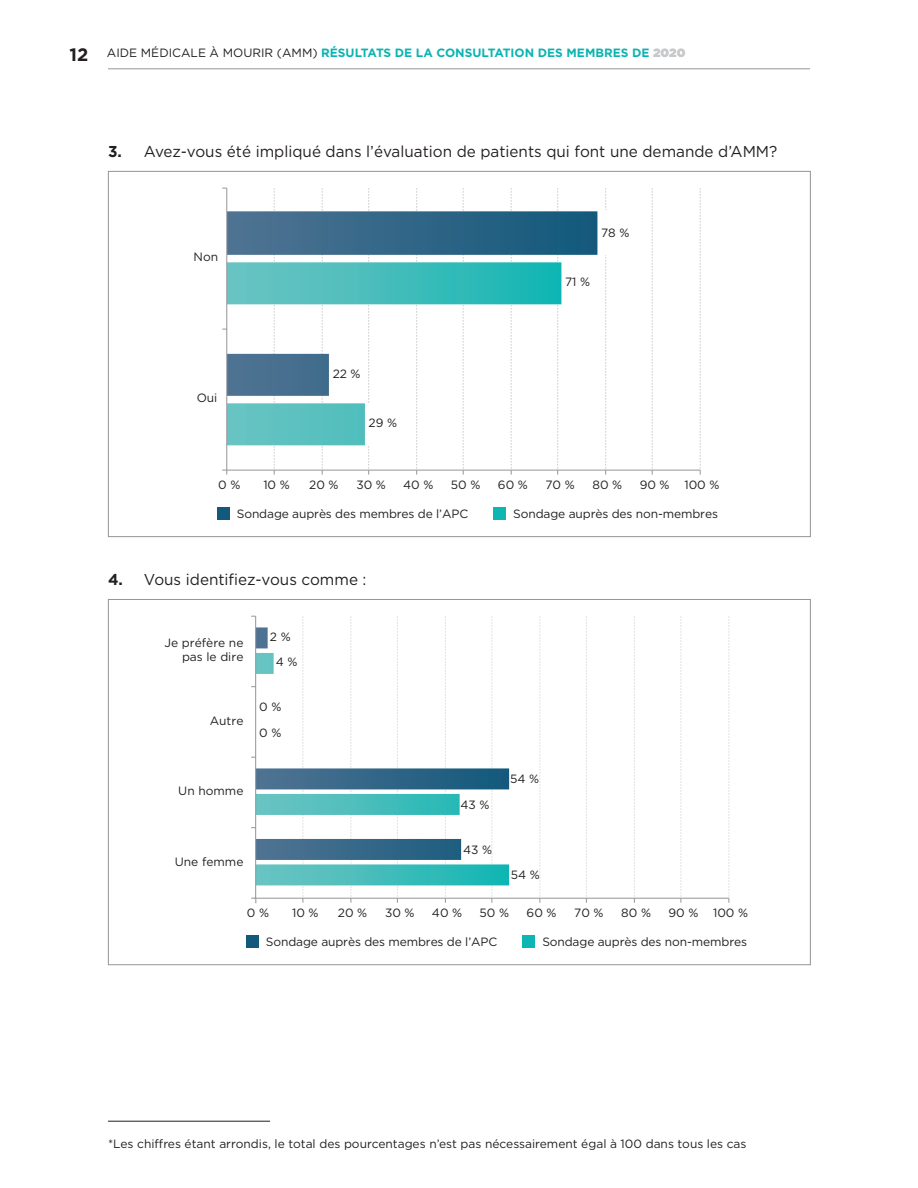
<style>
.page{position:relative;width:918px;height:1188px;background:#fff}
.page>*{position:absolute;margin:0;border:0;box-sizing:border-box;transform-origin:0 0}
.t1{font:15.75px "Gotham HTF";color:#231f20}
.t2{font:12px/14.4px "Gotham HTF";color:#231f20;text-align:right}
.t3{font:700 12px "Gotham HTF";color:#0bb4b2}
.s1{font-size:18px;color:#231f20}
.s2{font-weight:400;color:#231f20}
.s3{font-weight:900;color:#c7c8ca}
.s4{font-weight:700}
</style>
<div class="page">
<hr style="left:108px;top:68px;width:702px;height:1px;background:#939598">
<svg style="left:227px;top:396px;width:332px;height:49px"></svg>
<svg style="left:227px;top:211px;width:370px;height:185px"></svg>
<hr style="left:227px;top:470px;width:473px;height:1px;background:#939598">
<svg style="left:274px;top:188px;width:1px;height:287px"></svg>
<svg style="left:322px;top:188px;width:1px;height:287px"></svg>
<svg style="left:368px;top:188px;width:1px;height:287px"></svg>
<svg style="left:416px;top:188px;width:1px;height:287px"></svg>
<svg style="left:463px;top:188px;width:1px;height:287px"></svg>
<svg style="left:511px;top:188px;width:1px;height:287px"></svg>
<svg style="left:557px;top:188px;width:1px;height:287px"></svg>
<svg style="left:605px;top:188px;width:1px;height:287px"></svg>
<svg style="left:652px;top:188px;width:1px;height:287px"></svg>
<svg style="left:700px;top:188px;width:1px;height:287px"></svg>
<hr style="left:226px;top:188px;width:1px;height:282px;background:#939598">
<div style="left:602px;top:211px;width:31px;height:44px;background:#fff"></div>
<div style="left:367px;top:403px;width:31px;height:42px;background:#fff"></div>
<div style="left:217px;top:507px;width:13px;height:13px;background:#13597b"></div>
<div style="left:494px;top:507px;width:12px;height:13px;background:#0bb6b3"></div>
<svg style="left:256px;top:860px;width:253px;height:25px"></svg>
<svg style="left:256px;top:627px;width:253px;height:233px"></svg>
<hr style="left:255px;top:898px;width:474px;height:1px;background:#939598">
<svg style="left:303px;top:616px;width:1px;height:287px"></svg>
<svg style="left:351px;top:616px;width:1px;height:287px"></svg>
<svg style="left:397px;top:616px;width:1px;height:287px"></svg>
<svg style="left:445px;top:616px;width:1px;height:287px"></svg>
<svg style="left:492px;top:616px;width:1px;height:287px"></svg>
<svg style="left:540px;top:616px;width:1px;height:287px"></svg>
<svg style="left:586px;top:616px;width:1px;height:287px"></svg>
<svg style="left:634px;top:616px;width:1px;height:287px"></svg>
<svg style="left:681px;top:616px;width:1px;height:287px"></svg>
<svg style="left:729px;top:616px;width:1px;height:287px"></svg>
<hr style="left:255px;top:616px;width:1px;height:282px;background:#939598">
<div style="left:246px;top:936px;width:13px;height:12px;background:#13597b"></div>
<div style="left:523px;top:936px;width:12px;height:12px;background:#0bb6b3"></div>
<hr style="left:108px;top:1121px;width:162px;height:1px;background:#231f20">
<p class="t3" style="left:70px;top:46px;width:617px"><span class="s1">12</span> <span class="s2">AIDE MÉDICALE À MOURIR (AMM)</span> RÉSULTATS DE LA CONSULTATION DES MEMBRES DE <span class="s3">2020</span></p>
<h1 class="t1" style="left:108px;top:143px;width:671px"><span class="s4">3.</span> Avez-vous été impliqué dans l’évaluation de patients qui font une demande d’AMM?</h1>
<p class="t2" style="left:194px;top:249px;width:26px">Non</p>
<p class="t2" style="left:197px;top:390px;width:22px">Oui</p>
<p class="t2" style="left:333px;top:366px;width:29px">22 %</p>
<p class="t2" style="left:369px;top:416px;width:30px">29 %</p>
<p class="t2" style="left:601px;top:225px;width:30px">78 %</p>
<p class="t2" style="left:565px;top:275px;width:27px">71 %</p>
<p class="t2" style="left:218px;top:477px;width:24px">0 %</p>
<p class="t2" style="left:263px;top:477px;width:28px">10 %</p>
<p class="t2" style="left:309px;top:477px;width:31px">20 %</p>
<p class="t2" style="left:356px;top:477px;width:31px">30 %</p>
<p class="t2" style="left:403px;top:477px;width:32px">40 %</p>
<p class="t2" style="left:451px;top:477px;width:31px">50 %</p>
<p class="t2" style="left:498px;top:477px;width:31px">60 %</p>
<p class="t2" style="left:546px;top:477px;width:31px">70 %</p>
<p class="t2" style="left:593px;top:477px;width:31px">80 %</p>
<p class="t2" style="left:640px;top:477px;width:81px">90 % 100 %</p>
<p class="t2" style="left:237px;top:506px;width:233px">Sondage auprès des membres de l’APC</p>
<p class="t2" style="left:513px;top:506px;width:206px">Sondage auprès des non-membres</p>
<h1 class="t1" style="left:108px;top:570px;width:260px"><span class="s4">4.</span> Vous identifiez-vous comme :</h1>
<p class="t2" style="left:165px;top:635px;width:80px">Je préfère ne pas le dire</p>
<p class="t2" style="left:210px;top:713px;width:35px">Autre</p>
<p class="t2" style="left:270px;top:629px;width:22px">2 %</p>
<p class="t2" style="left:276px;top:655px;width:23px">4 %</p>
<p class="t2" style="left:259px;top:700px;width:24px">0 %</p>
<p class="t2" style="left:259px;top:725px;width:24px">0 %</p>
<p class="t2" style="left:178px;top:784px;width:67px">Un homme</p>
<p class="t2" style="left:175px;top:854px;width:70px">Une femme</p>
<p class="t2" style="left:461px;top:797px;width:31px">43 %</p>
<p class="t2" style="left:463px;top:842px;width:31px">43 %</p>
<p class="t2" style="left:510px;top:772px;width:31px">54 %</p>
<p class="t2" style="left:511px;top:868px;width:31px">54 %</p>
<p class="t2" style="left:247px;top:905px;width:24px">0 %</p>
<p class="t2" style="left:292px;top:905px;width:28px">10 %</p>
<p class="t2" style="left:338px;top:905px;width:31px">20 %</p>
<p class="t2" style="left:385px;top:905px;width:31px">30 %</p>
<p class="t2" style="left:432px;top:905px;width:32px">40 %</p>
<p class="t2" style="left:480px;top:905px;width:31px">50 %</p>
<p class="t2" style="left:527px;top:905px;width:31px">60 %</p>
<p class="t2" style="left:574px;top:905px;width:31px">70 %</p>
<p class="t2" style="left:621px;top:905px;width:31px">80 %</p>
<p class="t2" style="left:668px;top:905px;width:81px">90 % 100 %</p>
<p class="t2" style="left:266px;top:934px;width:233px">Sondage auprès des membres de l’APC</p>
<p class="t2" style="left:542px;top:934px;width:206px">Sondage auprès des non-membres</p>
<p class="t2" style="left:108px;top:1137px;width:640px">*Les chiffres étant arrondis, le total des pourcentages n’est pas nécessairement égal à 100 dans tous les cas</p>
</div>
